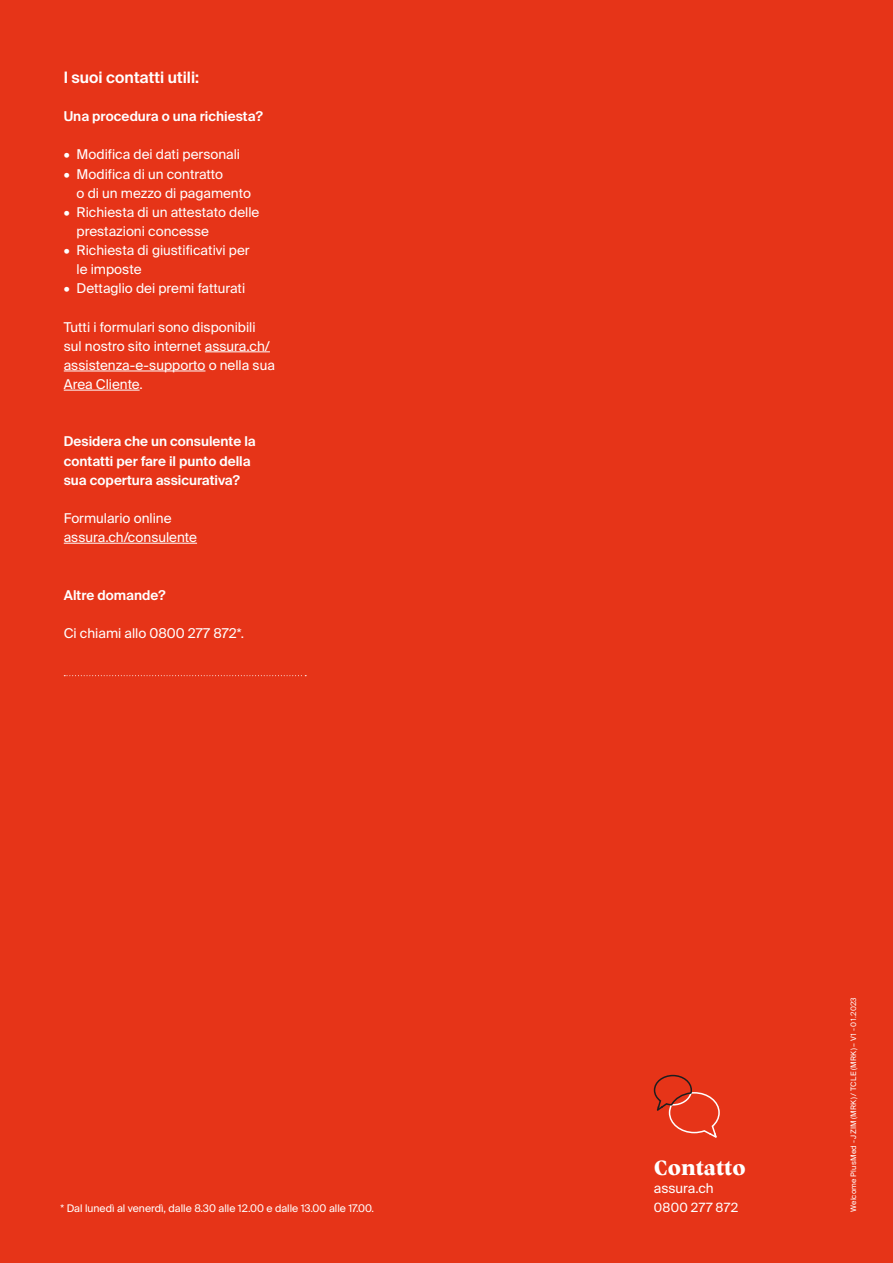
<style>
.page{position:relative;width:893px;height:1263px;background:#e63418}
.page>*{position:absolute;margin:0;border:0;box-sizing:border-box;transform-origin:0 0}
.t1{font:800 21px "Vesterbro";color:#fff}
.Sous-titre_10_5pt_4{font:600 15.75px "Suisse Intl";color:#fff}
.Corps_9pt_4_5mm{font:13.5px/19.2px "Suisse Intl";color:#fff}
.Sous-titre_9pt_4_5mm{font:600 13.5px/19.2px "Suisse Intl";color:#fff}
.t2{font:12.75px "Suisse Intl";letter-spacing:.025em;color:#fff}
.Corps_légende_7pt_3{font:10.5px "Suisse Intl";color:#fff}
.conditions_italic{font:7.5px "Suisse Intl";letter-spacing:.025em;color:#fff}
</style>
<div class="page">
<svg style="left:653px;top:1074px;width:67px;height:64px"></svg>
<hr style="left:205px;top:351px;width:65px;height:1px;background:#fff">
<hr style="left:64px;top:370px;width:141px;height:1px;background:#fff">
<hr style="left:64px;top:390px;width:76px;height:1px;background:#fff">
<hr style="left:64px;top:543px;width:133px;height:1px;background:#fff">
<svg style="left:64px;top:675px;width:242px;height:1px"></svg>
<p class="Sous-titre_10_5pt_4" style="left:64px;top:68px;width:137px">I suoi contatti utili:</p>
<p class="Sous-titre_9pt_4_5mm" style="left:64px;top:107px;width:200px">Una procedura o una richiesta?</p>
<p class="Corps_9pt_4_5mm" style="left:64px;top:145px;width:178px">• Modifica dei dati personali</p>
<p class="Corps_9pt_4_5mm" style="left:77px;top:164px;width:176px;text-indent:-13px">• Modifica di un contratto<br>o di un mezzo di pagamento</p>
<p class="Corps_9pt_4_5mm" style="left:77px;top:203px;width:184px;text-indent:-13px">• Richiesta di un attestato delle prestazioni concesse</p>
<p class="Corps_9pt_4_5mm" style="left:77px;top:241px;width:175px;text-indent:-13px">• Richiesta di giustificativi per le imposte</p>
<p class="Corps_9pt_4_5mm" style="left:64px;top:279px;width:183px">• Dettaglio dei premi fatturati</p>
<p class="Corps_9pt_4_5mm" style="left:64px;top:317px;width:193px">Tutti i formulari sono disponibili</p>
<p class="Corps_9pt_4_5mm" style="left:64px;top:337px;width:213px">sul nostro sito internet assura.ch/ assistenza-e-supporto o nella sua</p>
<p class="Corps_9pt_4_5mm" style="left:64px;top:375px;width:81px">Area Cliente.</p>
<p class="Sous-titre_9pt_4_5mm" style="left:64px;top:432px;width:194px">Desidera che un consulente la contatti per fare il punto della</p>
<p class="Sous-titre_9pt_4_5mm" style="left:64px;top:470px;width:178px">sua copertura assicurativa?</p>
<p class="Corps_9pt_4_5mm" style="left:64px;top:509px;width:109px">Formulario online</p>
<p class="Corps_9pt_4_5mm" style="left:64px;top:528px;width:135px">assura.ch/consulente</p>
<p class="Sous-titre_9pt_4_5mm" style="left:64px;top:585px;width:103px">Altre domande?</p>
<p class="Corps_9pt_4_5mm" style="left:64px;top:624px;width:182px">Ci chiami allo 0800 277 872*.</p>
<p class="t1" style="left:654px;top:1152px;width:93px">Contatto</p>
<p class="Corps_9pt_4_5mm" style="left:654px;top:1178px;width:61px">assura.ch</p>
<p class="Corps_légende_7pt_3" style="left:61px;top:1202px;width:315px">* Dal lunedì al venerdì, dalle 8.30 alle 12.00 e dalle 13.00 alle 17.00.</p>
<p class="t2" style="left:654px;top:1200px;width:86px">0800 277 872</p>
<p class="conditions_italic" style="left:849px;top:1212px;width:216px;rotate:-90deg">Welcome PlusMed - JZIM (MRK) / TCLE (MRK) – V1 - 01.2023</p>
</div>
